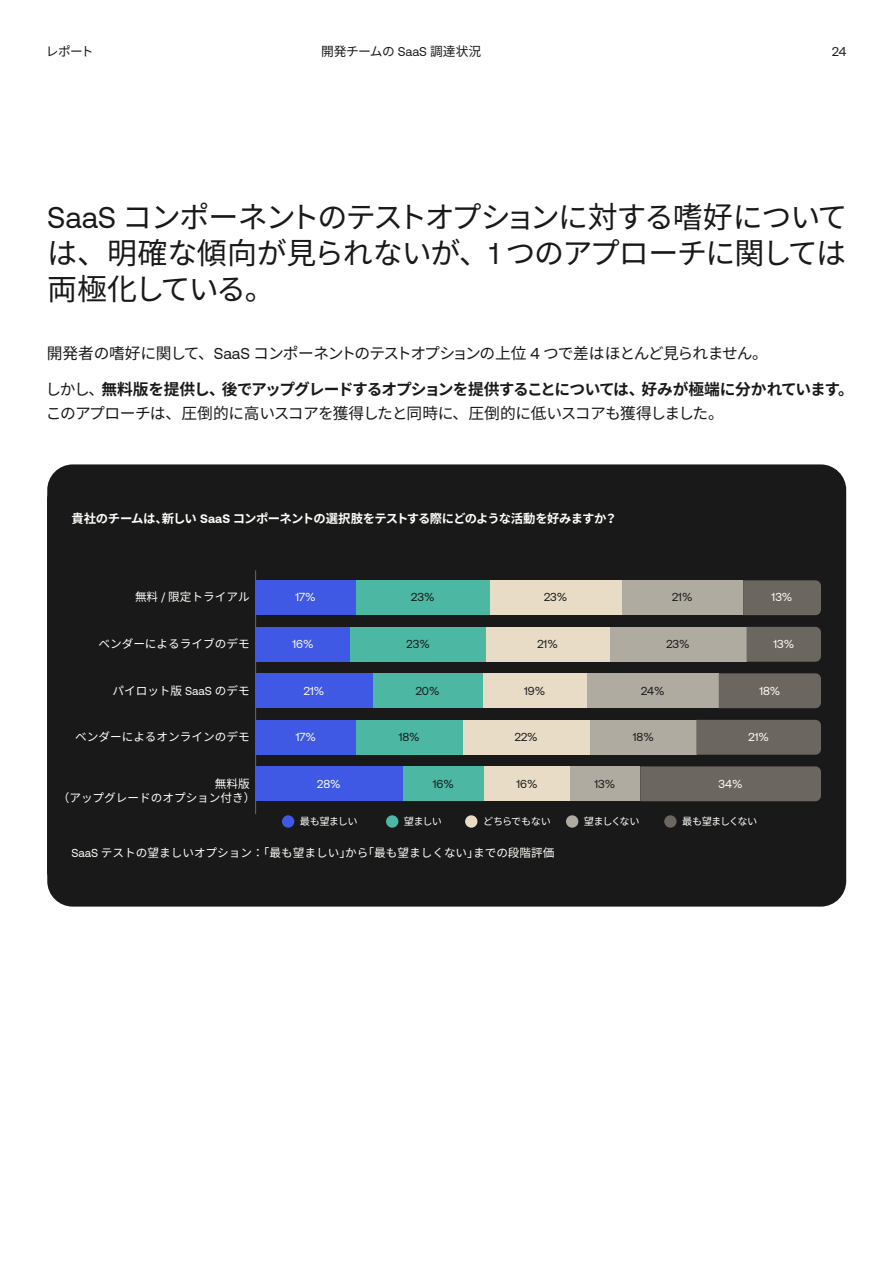
<style>
.page{position:relative;width:893px;height:1263px;background:#fff}
.page>*{position:absolute;margin:0;border:0;box-sizing:border-box;transform-origin:0 0}
.t1{font:30px/36px "Noto Sans CJ Kjp";letter-spacing:-.045em;color:#191919;text-align:justify}
.t2{font:700 15.75px/24px "Noto Sans CJ Kjp";letter-spacing:-.055em;color:#191919}
.t3{font:15.75px "Noto Sans CJ Kjp";letter-spacing:-.06em;color:#191919}
.t4{font:12.75px "Noto Sans CJ Kjp";letter-spacing:-.02em;color:#191919}
.t5{font:12.75px "Noto Sans CJ Kjp";letter-spacing:-.045em;color:#191919}
.t6{font:12.75px "Aeonik";color:#191919}
.t7{font:700 12.3px "Noto Sans CJ Kjp";letter-spacing:-.05em;color:#fffefa}
.t8{font:11.7px/14px "Noto Sans CJ Kjp";color:#fffefa}
.t9{font:11.7px "Aeonik";color:#191919}
.t10{font:11.7px "Aeonik";color:#fffefa}
.t11{font:10.2px "Noto Sans CJ Kjp";letter-spacing:-.065em;color:#fffefa}
.t12{font:10.2px "Noto Sans CJ Kjp";letter-spacing:-.04em;color:#fffefa}
.s1{font-family:"Aeonik"}
.s2{font-weight:400}
</style>
<div class="page">
<div style="left:47px;top:464px;width:799px;height:442px;background:#191919;border-radius:26px"></div>
<hr style="left:255px;top:570px;width:1px;height:244px;background:#6b665f">
<div style="left:621px;top:580px;width:122px;height:35px;background:#afaba1"></div>
<div style="left:490px;top:580px;width:131px;height:35px;background:#e8dcc7"></div>
<div style="left:356px;top:580px;width:134px;height:35px;background:#4cb7a3"></div>
<div style="left:255px;top:580px;width:101px;height:35px;background:#3f59e4"></div>
<div style="left:743px;top:580px;width:78px;height:35px;background:#6b665f"></div>
<div style="left:609px;top:627px;width:138px;height:35px;background:#afaba1"></div>
<div style="left:486px;top:627px;width:123px;height:35px;background:#e8dcc7"></div>
<div style="left:350px;top:627px;width:136px;height:35px;background:#4cb7a3"></div>
<div style="left:255px;top:627px;width:95px;height:35px;background:#3f59e4"></div>
<div style="left:747px;top:627px;width:74px;height:35px;background:#6b665f"></div>
<div style="left:587px;top:673px;width:132px;height:35px;background:#afaba1"></div>
<div style="left:483px;top:673px;width:104px;height:35px;background:#e8dcc7"></div>
<div style="left:373px;top:673px;width:110px;height:35px;background:#4cb7a3"></div>
<div style="left:255px;top:673px;width:118px;height:35px;background:#3f59e4"></div>
<div style="left:719px;top:673px;width:102px;height:35px;background:#6b665f"></div>
<div style="left:590px;top:720px;width:106px;height:35px;background:#afaba1"></div>
<div style="left:462px;top:720px;width:128px;height:35px;background:#e8dcc7"></div>
<div style="left:356px;top:720px;width:106px;height:35px;background:#4cb7a3"></div>
<div style="left:255px;top:720px;width:101px;height:35px;background:#3f59e4"></div>
<div style="left:696px;top:720px;width:125px;height:35px;background:#6b665f"></div>
<div style="left:570px;top:766px;width:70px;height:35px;background:#afaba1"></div>
<div style="left:484px;top:766px;width:86px;height:35px;background:#e8dcc7"></div>
<div style="left:403px;top:766px;width:81px;height:35px;background:#4cb7a3"></div>
<div style="left:255px;top:766px;width:148px;height:35px;background:#3f59e4"></div>
<div style="left:640px;top:766px;width:181px;height:35px;background:#6b665f"></div>
<div style="left:282px;top:815px;width:12px;height:13px;background:#3f59e4;border-radius:50%"></div>
<div style="left:386px;top:815px;width:12px;height:13px;background:#4cb7a3;border-radius:50%"></div>
<div style="left:465px;top:815px;width:12px;height:13px;background:#e8dcc7;border-radius:50%"></div>
<div style="left:566px;top:815px;width:12px;height:13px;background:#afaba1;border-radius:50%"></div>
<div style="left:664px;top:815px;width:13px;height:13px;background:#6b665f;border-radius:50%"></div>
<p class="t5" style="left:46px;top:44px;width:49px">レポート</p>
<p class="t4" style="left:321px;top:44px;width:162px">開発チームの <span class="s1">SaaS</span> 調達状況</p>
<p class="t6" style="left:832px;top:45px;width:16px">24</p>
<h1 class="t1" style="left:47px;top:200px;width:802px"><span class="s1">SaaS</span> コンポーネントのテストオプションに対する嗜好については、明確な傾向が見られないが、<span class="s1">1</span> つのアプローチに関しては両極化している。</h1>
<h2 class="t3" style="left:47px;top:344px;width:723px">開発者の嗜好に関して、<span class="s1">SaaS</span> コンポーネントのテストオプションの上位 <span class="s1">4</span> つで差はほとんど見られません。</h2>
<h2 class="t2" style="left:46px;top:377px;width:810px"><span class="s2">しかし、</span>無料版を提供し、後でアップグレードするオプションを提供することについては、好みが極端に分かれています。<span class="s2">このアプローチは、圧倒的に高いスコアを獲得したと同時に、圧倒的に低いスコアも獲得しました。</span></h2>
<p class="t7" style="left:71px;top:511px;width:547px">貴社のチームは、新しい <span class="s1">SaaS</span> コンポーネントの選択肢をテストする際にどのような活動を好みますか？</p>
<p class="t8" style="left:135px;top:590px;width:116px">無料 <span class="s1">/</span> 限定トライアル</p>
<p class="t8" style="left:98px;top:637px;width:153px">ベンダーによるライブのデモ</p>
<p class="t8" style="left:112px;top:683px;width:139px">パイロット版 <span class="s1">SaaS</span> のデモ</p>
<p class="t8" style="left:75px;top:730px;width:176px">ベンダーによるオンラインのデモ</p>
<p class="t8" style="left:58px;top:776px;width:199px;text-indent:157px">無料版（アップグレードのオプション付き）</p>
<p class="t10" style="left:296px;top:591px;width:22px">17%</p>
<p class="t9" style="left:411px;top:591px;width:25px">23%</p>
<p class="t9" style="left:544px;top:591px;width:25px">23%</p>
<p class="t9" style="left:672px;top:591px;width:22px">21%</p>
<p class="t10" style="left:772px;top:591px;width:22px">13%</p>
<p class="t10" style="left:292px;top:637px;width:23px">16%</p>
<p class="t9" style="left:407px;top:637px;width:25px">23%</p>
<p class="t9" style="left:537px;top:637px;width:22px">21%</p>
<p class="t9" style="left:666px;top:637px;width:25px">23%</p>
<p class="t10" style="left:773px;top:637px;width:22px">13%</p>
<p class="t10" style="left:304px;top:684px;width:22px">21%</p>
<p class="t9" style="left:416px;top:684px;width:25px">20%</p>
<p class="t9" style="left:524px;top:684px;width:23px">19%</p>
<p class="t9" style="left:641px;top:684px;width:25px">24%</p>
<p class="t10" style="left:759px;top:684px;width:23px">18%</p>
<p class="t10" style="left:296px;top:730px;width:22px">17%</p>
<p class="t9" style="left:399px;top:730px;width:23px">18%</p>
<p class="t9" style="left:515px;top:730px;width:24px">22%</p>
<p class="t9" style="left:516px;top:777px;width:23px">16%</p>
<p class="t9" style="left:633px;top:730px;width:23px">18%</p>
<p class="t10" style="left:748px;top:730px;width:22px">21%</p>
<p class="t10" style="left:317px;top:777px;width:25px">28%</p>
<p class="t9" style="left:433px;top:777px;width:23px">16%</p>
<p class="t9" style="left:594px;top:777px;width:22px">13%</p>
<p class="t10" style="left:719px;top:777px;width:25px">34%</p>
<p class="t11" style="left:300px;top:815px;width:59px">最も望ましい</p>
<p class="t11" style="left:404px;top:815px;width:40px">望ましい</p>
<p class="t12" style="left:483px;top:815px;width:69px">どちらでもない</p>
<p class="t11" style="left:584px;top:815px;width:57px">望ましくない</p>
<p class="t11" style="left:682px;top:815px;width:77px">最も望ましくない</p>
<p class="t8" style="left:71px;top:846px;width:485px"><span class="s1">SaaS</span> テストの望ましいオプション：「最も望ましい」から「最も望ましくない」までの段階評価</p>
</div>
